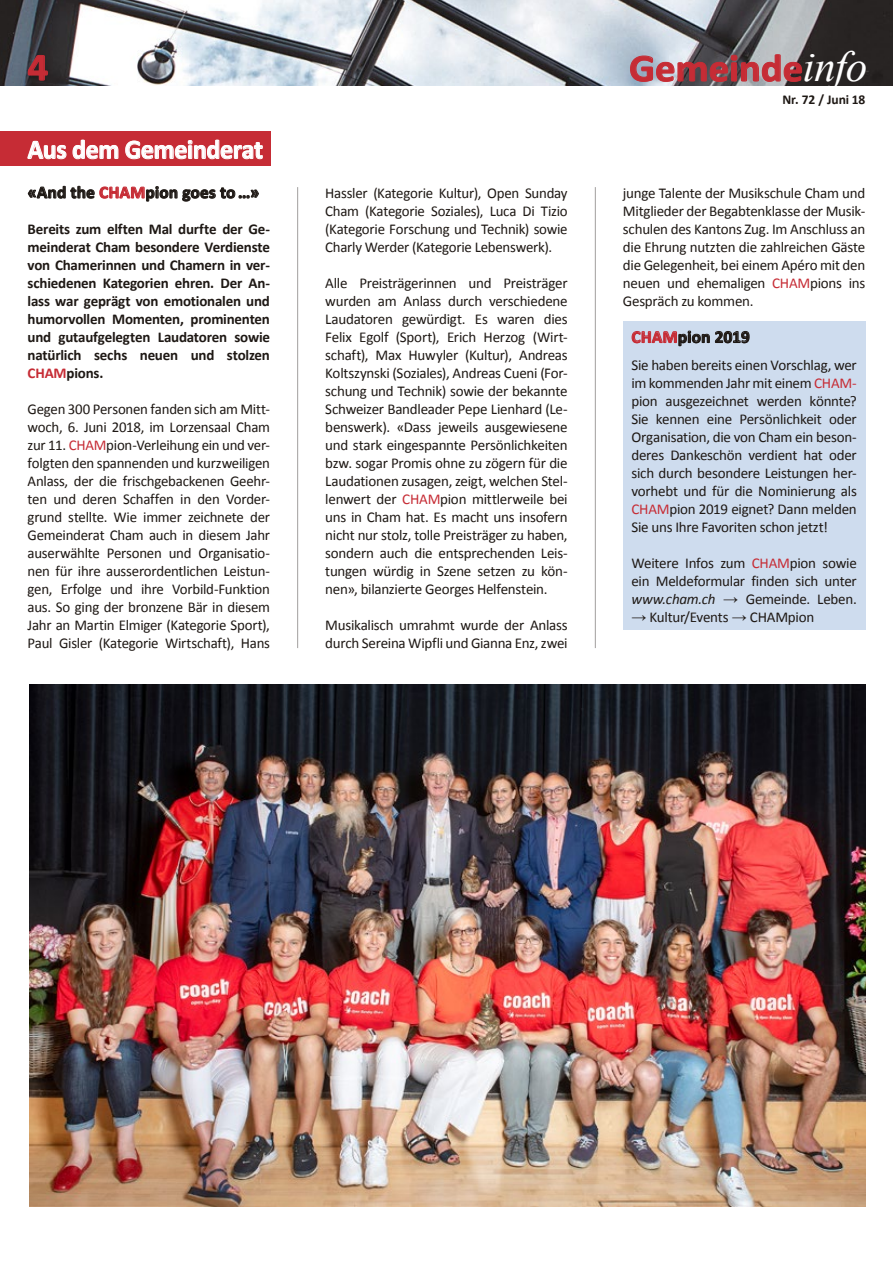
<style>
.page{position:relative;width:893px;height:1263px;background:#fff}
.page>*{position:absolute;margin:0;border:0;box-sizing:border-box;transform-origin:0 0}
.t1{font:700 38.85px "Calibri";color:#c62c35;scale:1.05 1}
.t2{font:700 27px "Calibri";letter-spacing:-.015em;color:#fff;scale:.96 1}
.t3{font:700 17.25px "Calibri";letter-spacing:.01em;color:#1e1814}
.t4{font:15px/18px "Calibri";letter-spacing:-.02em;color:#1e1814;text-align:justify}
.t5{font:700 15px/18px "Calibri";letter-spacing:-.015em;color:#1e1814;text-align:justify}
.t6{font:700 13.5px "Calibri";letter-spacing:-.005em;color:#1e1814}
.s1{font-family:"Times New Roman";font-weight:400;font-style:italic;font-size:43.2px;color:#fff}
.s2{color:#c62c35}
.s3{font-style:italic}
.s4{font-family:"Times New Roman"}
</style>
<div class="page">
<img style="left:0;top:0;width:893px;height:85px">
<img style="left:630px;top:54px;width:172px;height:28px">
<svg style="left:28px;top:55px;width:20px;height:26px"></svg>
<img style="left:29px;top:684px;width:836px;height:522px">
<hr style="left:297px;top:187px;width:1px;height:461px;background:#a19f9e">
<hr style="left:595px;top:187px;width:1px;height:461px;background:#a19f9e">
<svg style="left:28px;top:186px;width:231px;height:15px"></svg>
<div style="left:623px;top:321px;width:242px;height:309px;background:#cedcee"></div>
<svg style="left:632px;top:330px;width:117px;height:16px"></svg>
<div style="left:0;top:132px;width:270px;height:34px;background:#c62c35"></div>
<svg style="left:27px;top:140px;width:40px;height:19px"></svg>
<svg style="left:73px;top:140px;width:45px;height:19px"></svg>
<svg style="left:125px;top:140px;width:138px;height:19px"></svg>
<h1 class="t1" style="left:28px;top:42px;width:21px">4</h1>
<h1 class="t1" style="left:629px;top:43px;width:228px">Gemeinde<span class="s1">info</span></h1>
<h2 class="t2" style="left:28px;top:132px;width:247px">Aus dem Gemeinderat</h2>
<p class="t3" style="left:28px;top:181px;width:233px">«And the <span class="s2">CHAM</span>pion goes to …»</p>
<p class="t5" style="left:28px;top:220px;width:244px">Bereits zum elften Mal durfte der Ge&shy;meinderat Cham besondere Verdienste von Chamerinnen und Chamern in ver&shy;schiedenen Kategorien ehren. Der An&shy;lass war geprägt von emotionalen und humorvollen Momenten, prominenten und gutaufgelegten Laudatoren sowie natürlich sechs neuen und stolzen <span class="s2">CHAM</span>pions.</p>
<p class="t4" style="left:28px;top:400px;width:244px">Gegen 300 Personen fanden sich am Mitt&shy;woch, 6. Juni 2018, im Lorzensaal Cham zur 11. <span class="s2">CHAM</span>pion-Verleihung ein und ver&shy;folgten den spannenden und kurzweiligen Anlass, der die frischgebackenen Geehr&shy;ten und deren Schaffen in den Vorder&shy;grund stellte. Wie immer zeichnete der Gemeinderat Cham auch in diesem Jahr auserwählte Personen und Organisatio&shy;nen für ihre ausserordentlichen Leistun&shy;gen, Erfolge und ihre Vorbild-Funktion aus. So ging der bronzene Bär in diesem Jahr an Martin Elmiger (Kategorie Sport), Paul Gisler (Kategorie Wirtschaft), Hans</p>
<p class="t4" style="left:325px;top:184px;width:244px">Hassler (Kategorie Kultur), Open Sunday Cham (Kategorie Soziales), Luca Di Tizio (Kategorie Forschung und Technik) sowie Charly Werder (Kategorie Lebenswerk).</p>
<p class="t4" style="left:325px;top:274px;width:244px">Alle Preisträgerinnen und Preisträger wurden am Anlass durch verschiedene Laudatoren gewürdigt. Es waren dies Felix Egolf (Sport), Erich Herzog (Wirt&shy;schaft), Max Huwyler (Kultur), Andreas Koltszynski (Soziales), Andreas Cueni (For&shy;schung und Technik) sowie der bekannte Schweizer Bandleader Pepe Lienhard (Le&shy;benswerk). «Dass jeweils ausgewiesene und stark eingespannte Persönlichkeiten bzw. sogar Promis ohne zu zögern für die Laudationen zusagen, zeigt, welchen Stel&shy;lenwert der <span class="s2">CHAM</span>pion mittlerweile bei uns in Cham hat. Es macht uns insofern nicht nur stolz, tolle Preisträger zu haben, sondern auch die entsprechenden Leis&shy;tungen würdig in Szene setzen zu kön&shy;nen», bilanzierte Georges Helfenstein.</p>
<p class="t4" style="left:325px;top:616px;width:244px">Musikalisch umrahmt wurde der Anlass durch Sereina Wipfli und Gianna Enz, zwei</p>
<p class="t6" style="left:782px;top:91px;width:84px">Nr. 72 / Juni 18</p>
<p class="t4" style="left:623px;top:184px;width:244px">junge Talente der Musikschule Cham und Mitglieder der Begabtenklasse der Musik&shy;schulen des Kantons Zug. Im Anschluss an die Ehrung nutzten die zahlreichen Gäste die Gelegenheit, bei einem Apéro mit den neuen und ehemaligen <span class="s2">CHAM</span>pions ins Gespräch zu kommen.</p>
<p class="t3" style="left:631px;top:326px;width:120px"><span class="s2">CHAM</span>pion 2019</p>
<p class="t4" style="left:631px;top:356px;width:227px">Sie haben bereits einen Vorschlag, wer im kommenden Jahr mit einem <span class="s2">CHAM&shy;</span>pion ausgezeichnet werden könnte?<br>Sie kennen eine Persönlichkeit oder Organisation, die von Cham ein beson&shy;deres Dankeschön verdient hat oder sich durch besondere Leistungen her&shy;vorhebt und für die Nominierung als <span class="s2">CHAM</span>pion 2019 eignet? Dann melden Sie uns Ihre Favoriten schon jetzt!</p>
<p class="t4" style="left:631px;top:554px;width:227px">Weitere Infos zum <span class="s2">CHAM</span>pion sowie ein Meldeformular finden sich unter <span class="s3">www.cham.ch</span> <span class="s4">→</span> Gemeinde. Leben.</p>
<p class="t4" style="left:631px;top:608px;width:184px"><span class="s4">→</span> Kultur/Events <span class="s4">→</span> CHAMpion</p>
</div>
